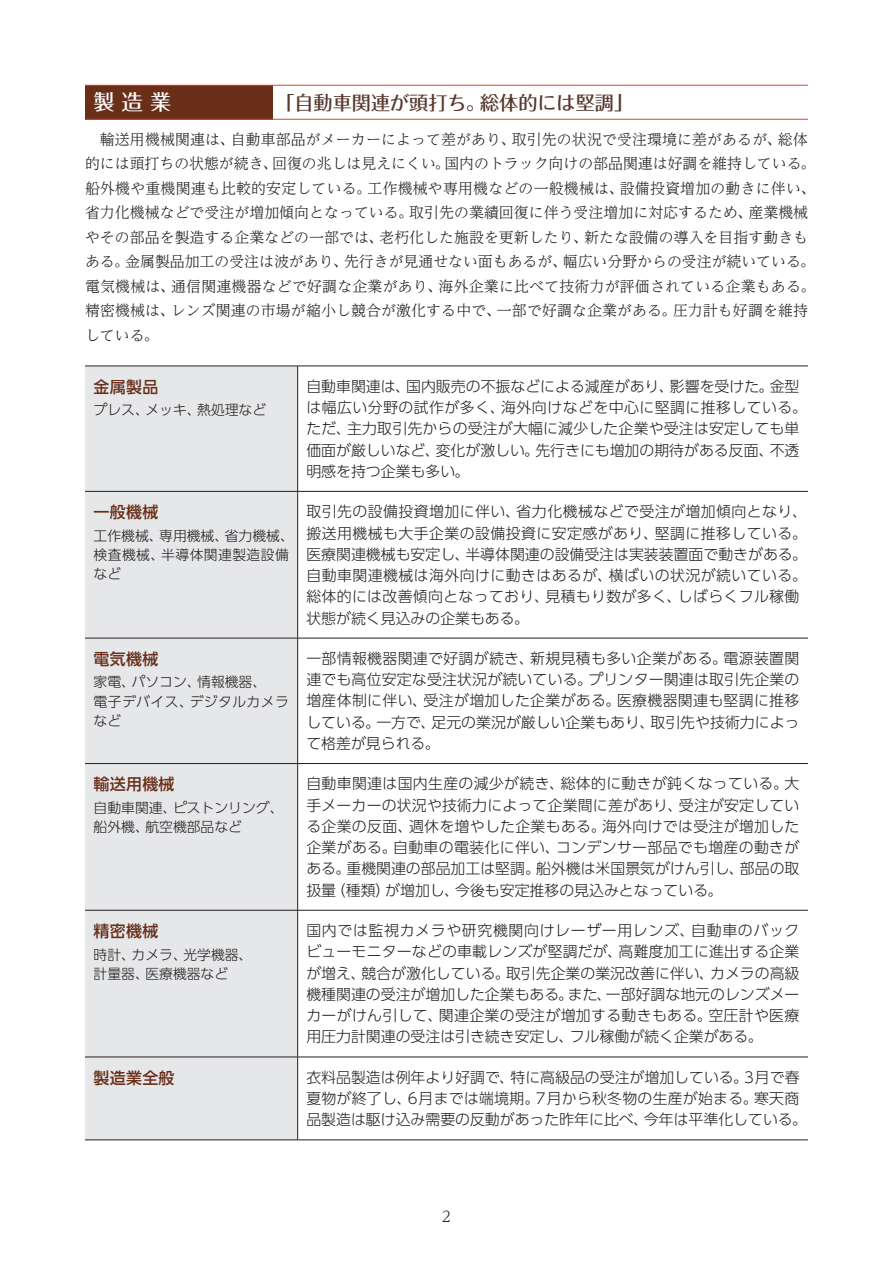
<style>
.page{position:relative;width:893px;height:1263px;background:#fff}
.page>*{position:absolute;margin:0;border:0;box-sizing:border-box;transform-origin:0 0}
.t1{font:500 21.3px "Folk Pro";color:#fff}
.t2{font:500 19.2px "Folk Pro";color:#56392d}
.t3{font:500 15.9px "UD Shin Go Pro";letter-spacing:.02em;color:#692f19}
.t4{font:300 14.85px/21.3px "UD Shin Go Pro";color:#231f20;text-align:justify}
.t5{font:300 14.85px/24.5px "UD Reimin Pro";letter-spacing:.005em;color:#231f20}
.t6{font:300 14.85px/21.3px "UD Shin Go Pro";letter-spacing:.03em;color:#231f20}
.t7{font:300 13.8px/19.2px "UD Shin Go Pro";color:#231f20}
.t8{font:300 13.8px/19.2px "UD Shin Go Pro";letter-spacing:.03em;color:#231f20}
</style>
<div class="page">
<div style="left:85px;top:85px;width:187px;height:34px;background:#692f19"></div>
<hr style="left:85px;top:85px;width:187px;height:1px;background:#ef3e29">
<hr style="left:272px;top:85px;width:536px;height:1px;background:#ef3e29">
<hr style="left:85px;top:119px;width:187px;height:1px;background:#ef3e29">
<hr style="left:272px;top:119px;width:536px;height:1px;background:#ef3e29">
<div style="left:85px;top:367px;width:212px;height:772px;background:#e6e7e9"></div>
<hr style="left:85px;top:366px;width:213px;height:1px;background:#231f20">
<hr style="left:298px;top:366px;width:510px;height:1px;background:#231f20">
<hr style="left:298px;top:491px;width:510px;height:1px;background:#231f20">
<hr style="left:298px;top:638px;width:510px;height:1px;background:#231f20">
<hr style="left:298px;top:763px;width:510px;height:1px;background:#231f20">
<hr style="left:298px;top:910px;width:510px;height:1px;background:#231f20">
<hr style="left:85px;top:491px;width:213px;height:1px;background:#231f20">
<hr style="left:85px;top:638px;width:213px;height:1px;background:#231f20">
<hr style="left:85px;top:763px;width:213px;height:1px;background:#231f20">
<hr style="left:85px;top:910px;width:213px;height:1px;background:#231f20">
<hr style="left:85px;top:1057px;width:213px;height:1px;background:#231f20">
<hr style="left:297px;top:366px;width:1px;height:125px;background:#231f20">
<hr style="left:297px;top:492px;width:1px;height:146px;background:#231f20">
<hr style="left:297px;top:638px;width:1px;height:125px;background:#231f20">
<hr style="left:297px;top:764px;width:1px;height:146px;background:#231f20">
<hr style="left:297px;top:910px;width:1px;height:147px;background:#231f20">
<hr style="left:297px;top:1057px;width:1px;height:83px;background:#231f20">
<hr style="left:298px;top:1057px;width:510px;height:1px;background:#231f20">
<hr style="left:85px;top:1139px;width:213px;height:1px;background:#231f20">
<hr style="left:298px;top:1139px;width:510px;height:1px;background:#231f20">
<h1 class="t1" style="left:94px;top:84px;width:79px">製 造 業</h1>
<p class="t2" style="left:275px;top:86px;width:359px">「自動車関連が頭打ち。総体的には堅調」</p>
<p class="t5" style="left:85px;top:127px;width:732px;text-indent:15px">輸送用機械関連は、自動車部品がメーカーによって差があり、取引先の状況で受注環境に差があるが、総体的には頭打ちの状態が続き、回復の兆しは見えにくい。国内のトラック向けの部品関連は好調を維持している。船外機や重機関連も比較的安定している。工作機械や専用機などの一般機械は、設備投資増加の動きに伴い、省力化機械などで受注が増加傾向となっている。取引先の業績回復に伴う受注増加に対応するため、産業機械やその部品を製造する企業などの一部では、老朽化した施設を更新したり、新たな設備の導入を目指す動きもある。金属製品加工の受注は波があり、先行きが見通せない面もあるが、幅広い分野からの受注が続いている。電気機械は、通信関連機器などで好調な企業があり、海外企業に比べて技術力が評価されている企業もある。精密機械は、レンズ関連の市場が縮小し競合が激化する中で、一部で好調な企業がある。圧力計も好調を維持している。</p>
<p class="t3" style="left:94px;top:374px;width:66px">金属製品</p>
<p class="t7" style="left:94px;top:400px;width:174px">プレス、メッキ、熱処理など</p>
<p class="t4" style="left:306px;top:375px;width:502px;text-align:left">自動車関連は、国内販売の不振などによる減産があり、影響を受けた。金型は幅広い分野の試作が多く、海外向けなどを中心に堅調に推移している。ただ、主力取引先からの受注が大幅に減少した企業や受注は安定しても単価面が厳しいなど、変化が激しい。先行きにも増加の期待がある反面、不透明感を持つ企業も多い。</p>
<p class="t3" style="left:94px;top:499px;width:66px">一般機械</p>
<p class="t8" style="left:94px;top:525px;width:202px">工作機械、専用機械、省力機械、検査機械、半導体関連製造設備など</p>
<p class="t6" style="left:306px;top:500px;width:502px">取引先の設備投資増加に伴い、省力化機械などで受注が増加傾向となり、搬送用機械も大手企業の設備投資に安定感があり、堅調に推移している。医療関連機械も安定し、半導体関連の設備受注は実装装置面で動きがある。自動車関連機械は海外向けに動きはあるが、横ばいの状況が続いている。総体的には改善傾向となっており、見積もり数が多く、しばらくフル稼働状態が続く見込みの企業もある。</p>
<p class="t3" style="left:94px;top:646px;width:66px">電気機械</p>
<p class="t8" style="left:94px;top:672px;width:197px">家電、パソコン、情報機器、<br>電子デバイス、デジタルカメラなど</p>
<p class="t4" style="left:306px;top:647px;width:495px">一部情報機器関連で好調が続き、新規見積も多い企業がある。電源装置関連でも高位安定な受注状況が続いている。プリンター関連は取引先企業の増産体制に伴い、受注が増加した企業がある。医療機器関連も堅調に推移している。一方で、足元の業況が厳しい企業もあり、取引先や技術力によって格差が見られる。</p>
<p class="t3" style="left:94px;top:771px;width:82px">輸送用機械</p>
<p class="t7" style="left:94px;top:797px;width:192px">自動車関連、ピストンリング、船外機、航空機部品など</p>
<p class="t4" style="left:306px;top:772px;width:495px">自動車関連は国内生産の減少が続き、総体的に動きが鈍くなっている。大手メーカーの状況や技術力によって企業間に差があり、受注が安定している企業の反面、週休を増やした企業もある。海外向けでは受注が増加した企業がある。自動車の電装化に伴い、コンデンサー部品でも増産の動きがある。重機関連の部品加工は堅調。船外機は米国景気がけん引し、部品の取扱量（種類）が増加し、今後も安定推移の見込みとなっている。</p>
<p class="t3" style="left:94px;top:918px;width:66px">精密機械</p>
<p class="t7" style="left:94px;top:944px;width:160px">時計、カメラ、光学機器、計量器、医療機器など</p>
<p class="t4" style="left:306px;top:919px;width:495px">国内では監視カメラや研究機関向けレーザー用レンズ、自動車のバックビューモニターなどの車載レンズが堅調だが、高難度加工に進出する企業が増え、競合が激化している。取引先企業の業況改善に伴い、カメラの高級機種関連の受注が増加した企業もある。また、一部好調な地元のレンズメーカーがけん引して、関連企業の受注が増加する動きもある。空圧計や医療用圧力計関連の受注は引き続き安定し、フル稼働が続く企業がある。</p>
<p class="t3" style="left:94px;top:1065px;width:82px">製造業全般</p>
<p class="t4" style="left:306px;top:1066px;width:502px;text-align:left">衣料品製造は例年より好調で、特に高級品の受注が増加している。3月で春夏物が終了し、6月までは端境期。7月から秋冬物の生産が始まる。寒天商品製造は駆け込み需要の反動があった昨年に比べ、今年は平準化している。</p>
<p class="t5" style="left:442px;top:1203px;width:11px">2</p>
</div>
